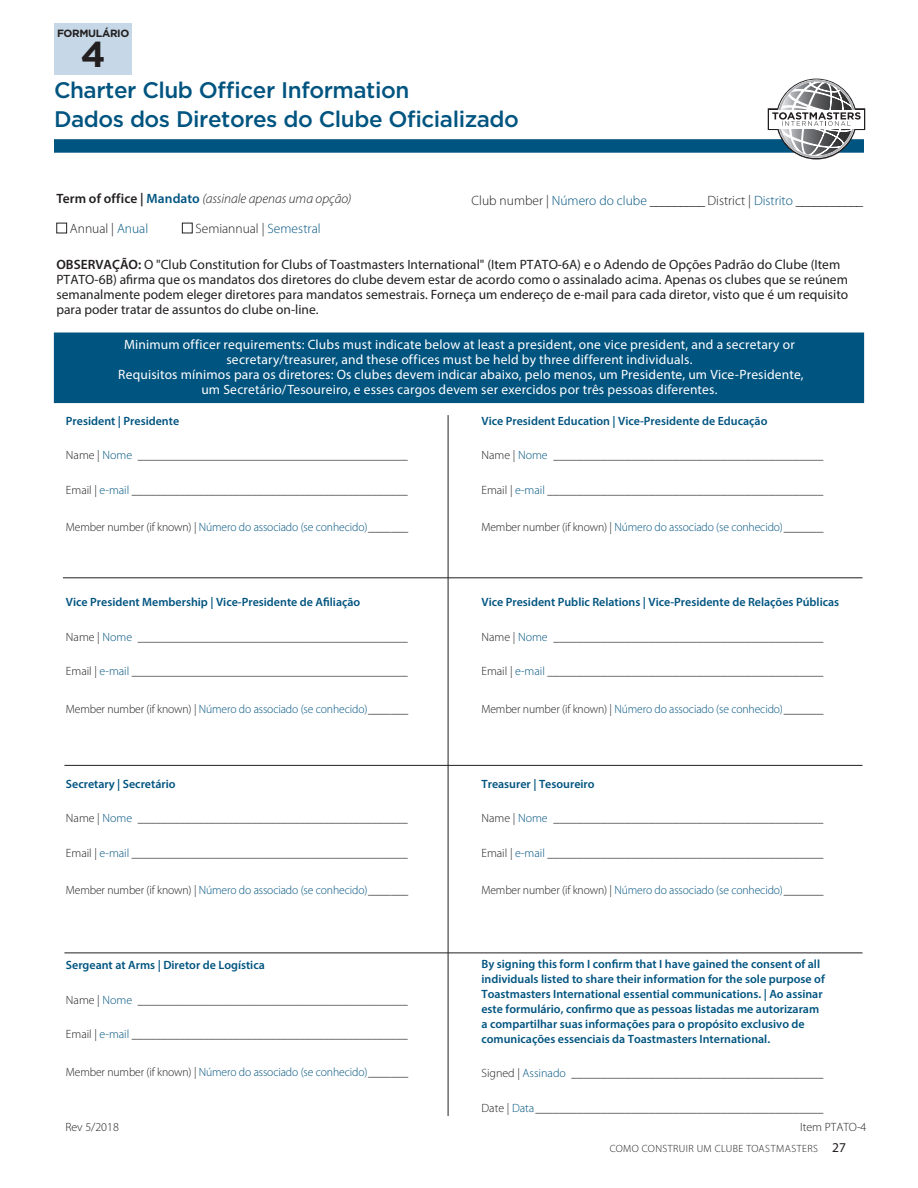
<style>
.page{position:relative;width:918px;height:1188px;background:#fff}
.page>*{position:absolute;margin:0;border:0;box-sizing:border-box;transform-origin:0 0}
.small_head{font:700 36px "Gotham";color:#231f20}
.t1{font:500 22.5px "Gotham";letter-spacing:-.02em;color:#005480}
.body_DE{font:13.5px/15px "Myriad Pro";color:#231f20}
.Body_copy{font:13.5px/15px "Myriad Pro";letter-spacing:.015em;color:#fff;text-align:center}
.Body_copy-2{font:300 13.5px "Myriad Pro";color:#231f20}
.Body_copy-3{font:italic 300 13.5px "Myriad Pro";color:#231f20}
.small_head-2{font:300 12px "Myriad Pro";color:#231f20}
.t2{font:600 12px/15px "Myriad Pro";color:#005480}
.t3{font:300 12px "Myriad Pro";letter-spacing:-.01em;color:#005480}
.t4{font:300 10.5px "Myriad Pro";letter-spacing:.04em;color:#231f20}
.small_head-3{font:700 10.5px "Gotham";letter-spacing:-.03em;color:#231f20}
.s1{font-weight:600;font-style:normal}
.s2{font-weight:600;font-style:normal;color:#005480}
.s3{color:#005480}
.s4{font-weight:600}
.s5{color:#231f20}
.s6{font-weight:400;font-size:13.5px}
</style>
<div class="page">
<div style="left:54px;top:139px;width:810px;height:14px;background:#005480"></div>
<div style="left:54px;top:332px;width:810px;height:71px;background:#005480"></div>
<hr style="left:448px;top:415px;width:1px;height:701px;background:#231f20">
<hr style="left:63px;top:577px;width:799px;height:1px;background:#231f20">
<hr style="left:64px;top:765px;width:798px;height:1px;background:#231f20">
<hr style="left:64px;top:953px;width:798px;height:1px;background:#231f20">
<svg style="left:768px;top:79px;width:97px;height:81px"></svg>
<div style="left:56px;top:223px;width:11px;height:10px;border:1px solid #231f20"></div>
<div style="left:182px;top:223px;width:11px;height:10px;border:1px solid #231f20"></div>
<div style="left:54px;top:23px;width:78px;height:52px;background:#c6d8e7"></div>
<p class="small_head-3" style="left:57px;top:26px;width:74px">FORMULÁRIO</p>
<p class="small_head" style="left:81px;top:30px;width:26px">4</p>
<p class="t1" style="left:54px;top:75px;width:357px">Charter Club Officer Information</p>
<p class="t1" style="left:54px;top:104px;width:467px">Dados dos Diretores do Clube Oficializado</p>
<p class="Body_copy-3" style="left:56px;top:191px;width:297px"><span class="s1">Term of office |</span> <span class="s2">Mandato</span> (assinale apenas uma opção)</p>
<p class="Body_copy-2" style="left:472px;top:192px;width:393px">Club number | <span class="s3">Número do clube</span> _________ District | <span class="s3">Distrito</span> ___________</p>
<p class="Body_copy-2" style="left:70px;top:221px;width:80px">Annual | <span class="s3">Anual</span></p>
<p class="Body_copy-2" style="left:196px;top:221px;width:127px">Semiannual | <span class="s3">Semestral</span></p>
<p class="body_DE" style="left:56px;top:257px;width:793px"><span class="s4">OBSERVAÇÃO:</span> O "Club Constitution for Clubs of Toastmasters International" (Item PTATO-6A) e o Adendo de Opções Padrão do Clube (Item PTATO-6B) afirma que os mandatos dos diretores do clube devem estar de acordo como o assinalado acima. Apenas os clubes que se reúnem semanalmente podem eleger diretores para mandatos semestrais. Forneça um endereço de e-mail para cada diretor, visto que é um requisito para poder tratar de assuntos do clube on-line.</p>
<p class="Body_copy" style="left:118px;top:337px;width:687px">Minimum officer requirements: Clubs must indicate below at least a president, one vice president, and a secretary or secretary/treasurer, and these offices must be held by three different individuals.<br>Requisitos mínimos para os diretores: Os clubes devem indicar abaixo, pelo menos, um Presidente, um Vice-Presidente, um Secretário/Tesoureiro, e esses cargos devem ser exercidos por três pessoas diferentes.</p>
<p class="t2" style="left:66px;top:413px;width:115px">President | Presidente</p>
<p class="small_head-2" style="left:66px;top:448px;width:343px">Name | <span class="s3">Nome</span> _____________________________________________</p>
<p class="small_head-2" style="left:66px;top:483px;width:343px">Email | <span class="s3">e-mail</span> ______________________________________________</p>
<p class="t3" style="left:66px;top:520px;width:344px"><span class="s5">Member number (if known) |</span> Número do associado (se conhecido)<span class="s5">_______</span></p>
<p class="t2" style="left:66px;top:595px;width:296px">Vice President Membership | Vice-Presidente de Afiliação</p>
<p class="small_head-2" style="left:66px;top:630px;width:343px">Name | <span class="s3">Nome</span> _____________________________________________</p>
<p class="small_head-2" style="left:66px;top:664px;width:343px">Email | <span class="s3">e-mail</span> ______________________________________________</p>
<p class="t3" style="left:66px;top:702px;width:344px"><span class="s5">Member number (if known) |</span> Número do associado (se conhecido)<span class="s5">_______</span></p>
<p class="t2" style="left:66px;top:776px;width:111px">Secretary | Secretário</p>
<p class="small_head-2" style="left:66px;top:811px;width:343px">Name | <span class="s3">Nome</span> _____________________________________________</p>
<p class="small_head-2" style="left:66px;top:846px;width:343px">Email | <span class="s3">e-mail</span> ______________________________________________</p>
<p class="t3" style="left:66px;top:883px;width:344px"><span class="s5">Member number (if known) |</span> Número do associado (se conhecido)<span class="s5">_______</span></p>
<p class="t2" style="left:66px;top:958px;width:200px">Sergeant at Arms | Diretor de Logística</p>
<p class="small_head-2" style="left:66px;top:993px;width:343px">Name | <span class="s3">Nome</span> _____________________________________________</p>
<p class="small_head-2" style="left:66px;top:1027px;width:343px">Email | <span class="s3">e-mail</span> ______________________________________________</p>
<p class="t3" style="left:66px;top:1065px;width:344px"><span class="s5">Member number (if known) |</span> Número do associado (se conhecido)<span class="s5">_______</span></p>
<p class="t2" style="left:481px;top:413px;width:287px">Vice President Education | Vice-Presidente de Educação</p>
<p class="small_head-2" style="left:481px;top:448px;width:343px">Name | <span class="s3">Nome</span> _____________________________________________</p>
<p class="small_head-2" style="left:481px;top:483px;width:343px">Email | <span class="s3">e-mail</span> ______________________________________________</p>
<p class="t3" style="left:481px;top:520px;width:344px"><span class="s5">Member number (if known) |</span> Número do associado (se conhecido)<span class="s5">_______</span></p>
<p class="t2" style="left:481px;top:595px;width:359px">Vice President Public Relations | Vice-Presidente de Relações Públicas</p>
<p class="small_head-2" style="left:481px;top:630px;width:343px">Name | <span class="s3">Nome</span> _____________________________________________</p>
<p class="small_head-2" style="left:481px;top:664px;width:343px">Email | <span class="s3">e-mail</span> ______________________________________________</p>
<p class="t3" style="left:481px;top:702px;width:344px"><span class="s5">Member number (if known) |</span> Número do associado (se conhecido)<span class="s5">_______</span></p>
<p class="t2" style="left:481px;top:776px;width:115px">Treasurer | Tesoureiro</p>
<p class="small_head-2" style="left:481px;top:811px;width:343px">Name | <span class="s3">Nome</span> _____________________________________________</p>
<p class="small_head-2" style="left:481px;top:846px;width:343px">Email | <span class="s3">e-mail</span> ______________________________________________</p>
<p class="t3" style="left:481px;top:883px;width:344px"><span class="s5">Member number (if known) |</span> Número do associado (se conhecido)<span class="s5">_______</span></p>
<p class="t2" style="left:481px;top:956px;width:345px">By signing this form I confirm that I have gained the consent of all individuals listed to share their information for the sole purpose of Toastmasters International essential communications. | Ao assinar este formulário, confirmo que as pessoas listadas me autorizaram a compartilhar suas informações para o propósito exclusivo de comunicações essenciais da Toastmasters International.</p>
<p class="small_head-2" style="left:481px;top:1066px;width:343px">Signed | <span class="s3">Assinado</span> __________________________________________</p>
<p class="small_head-2" style="left:481px;top:1101px;width:343px">Date | <span class="s3">Data</span>________________________________________________</p>
<p class="small_head-2" style="left:65px;top:1119px;width:55px">Rev 5/2018</p>
<p class="small_head-2" style="left:800px;top:1119px;width:68px">Item PTATO-4</p>
<p class="t4" style="left:610px;top:1142px;width:238px">COMO CONSTRUIR UM CLUBE TOASTMASTERS <span class="s6">27</span></p>
</div>
